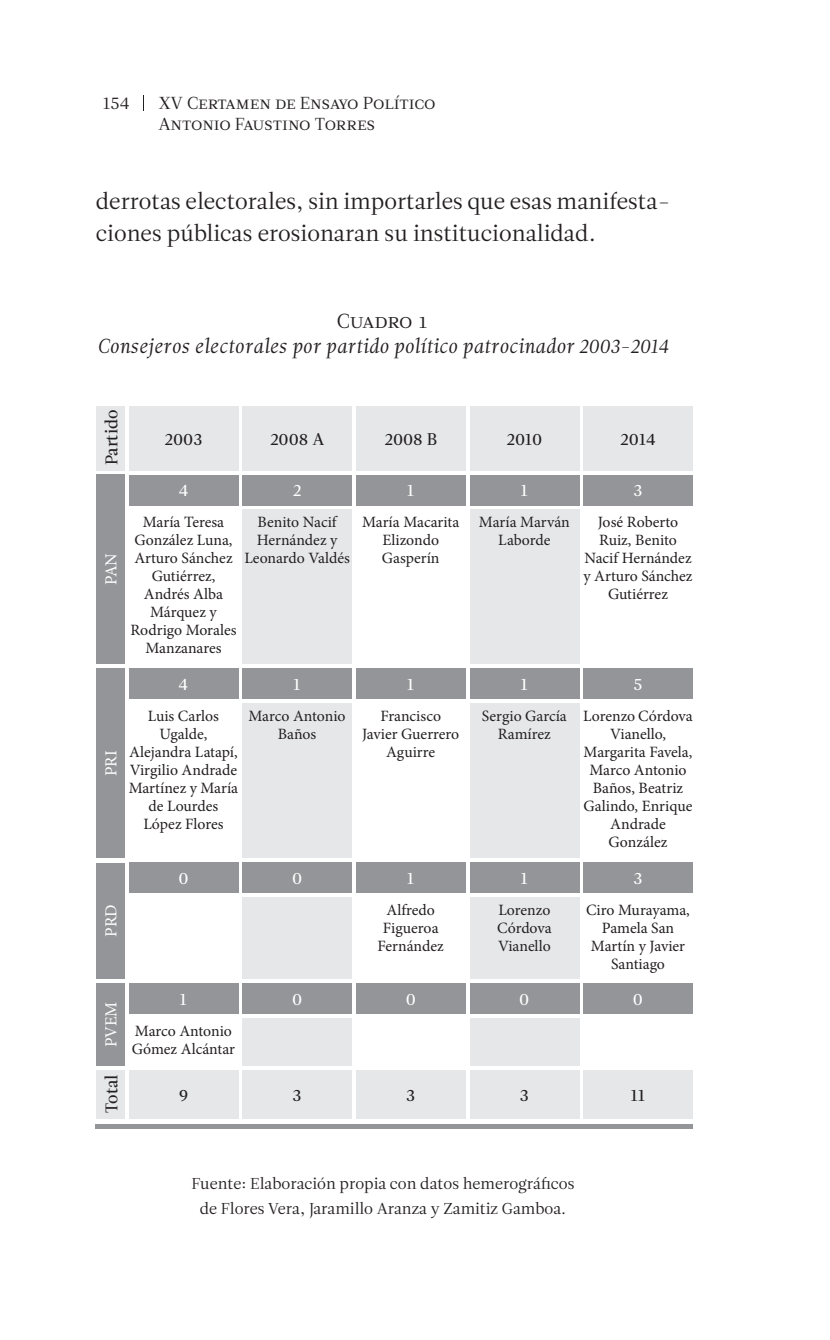
<style>
.page{position:relative;width:830px;height:1340px;background:#fff}
.page>*{position:absolute;margin:0;border:0;box-sizing:border-box;transform-origin:0 0}
.t1{font:300 22.5px/32.2px "Leitura";color:#231f20}
.t2{font:italic 300 20.25px "Leitura";letter-spacing:-.01em;color:#231f20}
.t3{font:300 20.25px "Leitura";color:#231f20}
.t4{font:300 17.32px/20.9px "Leitura";color:#231f20}
.t5{font:16.88px "Leitura";color:#231f20}
.t6{font:16.88px "Leitura";color:#fff}
.t7{font:16.88px "Minion Pro";letter-spacing:-.005em;color:#fff}
.t8{font:15.75px/18px "Minion Pro";color:#231f20;text-align:center}
.t9{font:300 15.75px "Leitura";color:#231f20}
</style>
<div class="page">
<svg style="left:143px;top:95px;width:1px;height:16px"></svg>
<div style="left:243px;top:509px;width:109px;height:155px;background:#e6e7e9"></div>
<div style="left:470px;top:509px;width:109px;height:155px;background:#e6e7e9"></div>
<div style="left:96px;top:406px;width:28px;height:65px;background:#e6e7e9"></div>
<div style="left:96px;top:475px;width:28px;height:189px;background:#939598"></div>
<div style="left:129px;top:475px;width:109px;height:30px;background:#939598"></div>
<div style="left:129px;top:406px;width:109px;height:65px;background:#e6e7e9"></div>
<div style="left:242px;top:475px;width:110px;height:30px;background:#939598"></div>
<div style="left:242px;top:406px;width:110px;height:65px;background:#e6e7e9"></div>
<div style="left:356px;top:475px;width:109px;height:30px;background:#939598"></div>
<div style="left:356px;top:406px;width:109px;height:65px;background:#e6e7e9"></div>
<div style="left:469px;top:475px;width:110px;height:30px;background:#939598"></div>
<div style="left:469px;top:406px;width:110px;height:65px;background:#e6e7e9"></div>
<div style="left:583px;top:475px;width:109px;height:30px;background:#939598"></div>
<div style="left:583px;top:406px;width:109px;height:65px;background:#e6e7e9"></div>
<hr style="left:95px;top:1124px;width:597px;height:4px;background:#939598">
<div style="left:243px;top:703px;width:109px;height:155px;background:#e6e7e9"></div>
<div style="left:470px;top:703px;width:109px;height:155px;background:#e6e7e9"></div>
<div style="left:96px;top:668px;width:28px;height:190px;background:#939598"></div>
<div style="left:129px;top:668px;width:109px;height:31px;background:#939598"></div>
<div style="left:242px;top:668px;width:110px;height:31px;background:#939598"></div>
<div style="left:356px;top:668px;width:109px;height:31px;background:#939598"></div>
<div style="left:469px;top:668px;width:110px;height:31px;background:#939598"></div>
<div style="left:583px;top:668px;width:109px;height:31px;background:#939598"></div>
<div style="left:243px;top:897px;width:109px;height:81px;background:#e6e7e9"></div>
<div style="left:470px;top:897px;width:109px;height:81px;background:#e6e7e9"></div>
<div style="left:96px;top:862px;width:28px;height:116px;background:#939598"></div>
<div style="left:129px;top:862px;width:109px;height:31px;background:#939598"></div>
<div style="left:242px;top:862px;width:110px;height:31px;background:#939598"></div>
<div style="left:356px;top:862px;width:109px;height:31px;background:#939598"></div>
<div style="left:469px;top:862px;width:110px;height:31px;background:#939598"></div>
<div style="left:583px;top:862px;width:109px;height:31px;background:#939598"></div>
<div style="left:243px;top:1018px;width:109px;height:47px;background:#e6e7e9"></div>
<div style="left:470px;top:1018px;width:109px;height:47px;background:#e6e7e9"></div>
<div style="left:96px;top:983px;width:28px;height:82px;background:#939598"></div>
<div style="left:129px;top:983px;width:109px;height:30px;background:#939598"></div>
<div style="left:242px;top:983px;width:110px;height:30px;background:#939598"></div>
<div style="left:356px;top:983px;width:109px;height:30px;background:#939598"></div>
<div style="left:469px;top:983px;width:110px;height:30px;background:#939598"></div>
<div style="left:583px;top:983px;width:109px;height:30px;background:#939598"></div>
<div style="left:96px;top:1070px;width:28px;height:49px;background:#e6e7e9"></div>
<div style="left:129px;top:1070px;width:109px;height:49px;background:#e6e7e9"></div>
<div style="left:242px;top:1070px;width:110px;height:49px;background:#e6e7e9"></div>
<div style="left:356px;top:1070px;width:109px;height:49px;background:#e6e7e9"></div>
<div style="left:469px;top:1070px;width:110px;height:49px;background:#e6e7e9"></div>
<div style="left:583px;top:1070px;width:109px;height:49px;background:#e6e7e9"></div>
<p class="t4" style="left:103px;top:92px;width:28px">154</p>
<p class="t4" style="left:158px;top:92px;width:278px">XV Certamen de Ensayo Político<br>Antonio Faustino Torres</p>
<p class="t1" style="left:96px;top:184px;width:576px">derrotas electorales, sin importarles que esas manifesta&shy;ciones públicas erosionaran su institucionalidad.</p>
<p class="t3" style="left:337px;top:307px;width:94px">Cuadro 1</p>
<p class="t2" style="left:98px;top:331px;width:572px">Consejeros electorales por partido político patrocinador 2003-2014</p>
<p class="t5" style="left:99px;top:465px;width:57px;rotate:-90deg">Partido</p>
<p class="t7" style="left:100px;top:585px;width:34px;rotate:-90deg">PAN</p>
<p class="t7" style="left:100px;top:776px;width:27px;rotate:-90deg">PRI</p>
<p class="t7" style="left:100px;top:936px;width:34px;rotate:-90deg">PRD</p>
<p class="t7" style="left:100px;top:1047px;width:47px;rotate:-90deg">PVEM</p>
<p class="t5" style="left:99px;top:1112px;width:40px;rotate:-90deg">Total</p>
<p class="t5" style="left:164px;top:427px;width:39px">2003</p>
<p class="t5" style="left:270px;top:427px;width:56px">2008 A</p>
<p class="t5" style="left:384px;top:427px;width:54px">2008 B</p>
<p class="t6" style="left:179px;top:478px;width:11px">4</p>
<p class="t8" style="left:130px;top:513px;width:108px">María Teresa<br>González Luna,<br>Arturo Sánchez<br>Gutiérrez,<br>Andrés Alba<br>Márquez y<br>Rodrigo Morales<br>Manzanares</p>
<p class="t6" style="left:292px;top:478px;width:10px">2</p>
<p class="t8" style="left:244px;top:513px;width:107px">Benito Nacif<br>Hernández y<br>Leonardo Valdés</p>
<p class="t6" style="left:178px;top:672px;width:11px">4</p>
<p class="t8" style="left:129px;top:707px;width:111px">Luis Carlos<br>Ugalde,<br>Alejandra Latapí,<br>Virgilio Andrade<br>Martínez y María de Lourdes<br>López Flores</p>
<p class="t6" style="left:293px;top:672px;width:9px">1</p>
<p class="t8" style="left:248px;top:707px;width:99px">Marco Antonio<br>Baños</p>
<p class="t6" style="left:407px;top:478px;width:9px">1</p>
<p class="t8" style="left:362px;top:513px;width:99px">María Macarita<br>Elizondo<br>Gasperín</p>
<p class="t6" style="left:407px;top:672px;width:9px">1</p>
<p class="t8" style="left:362px;top:707px;width:99px">Francisco<br>Javier Guerrero<br>Aguirre</p>
<p class="t6" style="left:178px;top:866px;width:12px">0</p>
<p class="t6" style="left:292px;top:866px;width:12px">0</p>
<p class="t6" style="left:407px;top:866px;width:9px">1</p>
<p class="t8" style="left:386px;top:901px;width:50px">Alfredo</p>
<p class="t8" style="left:382px;top:919px;width:57px">Figueroa</p>
<p class="t8" style="left:377px;top:937px;width:68px">Fernández</p>
<p class="t5" style="left:506px;top:427px;width:37px">2010</p>
<p class="t5" style="left:620px;top:427px;width:37px">2014</p>
<p class="t6" style="left:520px;top:478px;width:9px">1</p>
<p class="t8" style="left:478px;top:513px;width:92px">María Marván<br>Laborde</p>
<p class="t6" style="left:633px;top:478px;width:11px">3</p>
<p class="t8" style="left:583px;top:513px;width:110px">José Roberto<br>Ruiz, Benito<br>Nacif Hernández y Arturo Sánchez<br>Gutiérrez</p>
<p class="t6" style="left:520px;top:672px;width:9px">1</p>
<p class="t8" style="left:481px;top:707px;width:86px">Sergio García<br>Ramírez</p>
<p class="t6" style="left:520px;top:866px;width:9px">1</p>
<p class="t8" style="left:498px;top:901px;width:54px">Lorenzo</p>
<p class="t8" style="left:497px;top:919px;width:56px;text-align:left">Córdova<br>Vianello</p>
<p class="t6" style="left:633px;top:672px;width:11px">5</p>
<p class="t8" style="left:583px;top:707px;width:111px">Lorenzo Córdova<br>Vianello,<br>Margarita Favela,<br>Marco Antonio<br>Baños, Beatriz<br>Galindo, Enrique<br>Andrade<br>González</p>
<p class="t6" style="left:633px;top:866px;width:11px">3</p>
<p class="t8" style="left:586px;top:901px;width:105px">Ciro Murayama,<br>Pamela San<br>Martín y Javier<br>Santiago</p>
<p class="t6" style="left:180px;top:987px;width:9px">1</p>
<p class="t8" style="left:132px;top:1021px;width:105px;text-align:left">Marco Antonio<br>Gómez Alcántar</p>
<p class="t6" style="left:292px;top:987px;width:12px">0</p>
<p class="t6" style="left:405px;top:987px;width:12px">0</p>
<p class="t6" style="left:519px;top:987px;width:12px">0</p>
<p class="t6" style="left:632px;top:987px;width:12px">0</p>
<p class="t5" style="left:179px;top:1083px;width:11px">9</p>
<p class="t5" style="left:292px;top:1083px;width:11px">3</p>
<p class="t5" style="left:406px;top:1083px;width:11px">3</p>
<p class="t5" style="left:519px;top:1083px;width:11px">3</p>
<p class="t5" style="left:630px;top:1083px;width:16px">11</p>
<p class="t9" style="left:191px;top:1172px;width:384px">Fuente: Elaboración propia con datos hemerográficos</p>
<p class="t9" style="left:200px;top:1197px;width:368px">de Flores Vera, Jaramillo Aranza y Zamitiz Gamboa.</p>
</div>
